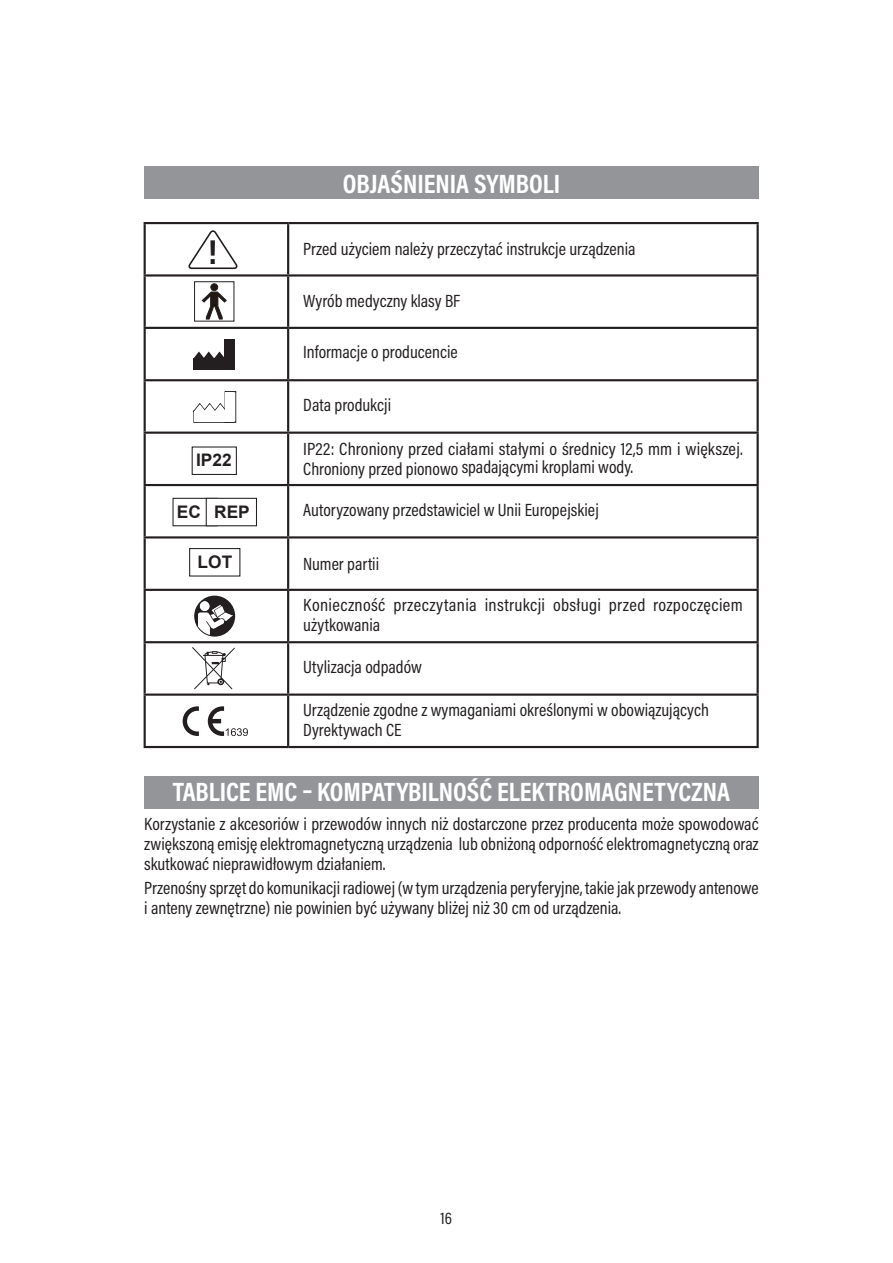
<style>
.page{position:relative;width:893px;height:1263px;background:#fff}
.page>*{position:absolute;margin:0;border:0;box-sizing:border-box;transform-origin:0 0}
.txt02_mały_BOLD{font:700 34.95px "Acumin Pro Cond";color:#231f20}
.naglowek{font:700 26.85px "Acumin Pro Cond";color:#fff}
.txt02_mały{font:17.85px/19.6px "Acumin Pro Cond";color:#231f20}
.txt02_mały-2{font:17.85px/19.6px "Acumin Pro Cond";letter-spacing:.02em;color:#231f20}
.Nazwa01{font:700 17.25px "Arial";color:#231f20}
.t1{font:16.95px "Acumin Pro Cond";color:#231f20}
</style>
<div class="page">
<div style="left:145px;top:166px;width:614px;height:33px;background:#939598"></div>
<div style="left:145px;top:776px;width:614px;height:33px;background:#939598"></div>
<hr style="left:144px;top:222px;width:144px;height:2px;background:#231f20">
<hr style="left:144px;top:224px;width:2px;height:50px;background:#231f20">
<hr style="left:288px;top:222px;width:471px;height:2px;background:#231f20">
<hr style="left:287px;top:224px;width:2px;height:50px;background:#231f20">
<hr style="left:756px;top:224px;width:3px;height:50px;background:#231f20">
<hr style="left:144px;top:274px;width:144px;height:3px;background:#231f20">
<hr style="left:144px;top:277px;width:2px;height:50px;background:#231f20">
<hr style="left:288px;top:274px;width:471px;height:3px;background:#231f20">
<hr style="left:287px;top:277px;width:2px;height:50px;background:#231f20">
<hr style="left:756px;top:277px;width:3px;height:50px;background:#231f20">
<hr style="left:144px;top:327px;width:144px;height:2px;background:#231f20">
<hr style="left:144px;top:329px;width:2px;height:50px;background:#231f20">
<hr style="left:288px;top:327px;width:471px;height:2px;background:#231f20">
<hr style="left:287px;top:329px;width:2px;height:50px;background:#231f20">
<hr style="left:756px;top:329px;width:3px;height:50px;background:#231f20">
<hr style="left:144px;top:379px;width:144px;height:2px;background:#231f20">
<hr style="left:144px;top:381px;width:2px;height:51px;background:#231f20">
<hr style="left:288px;top:379px;width:471px;height:2px;background:#231f20">
<hr style="left:287px;top:381px;width:2px;height:51px;background:#231f20">
<hr style="left:756px;top:381px;width:3px;height:51px;background:#231f20">
<hr style="left:144px;top:432px;width:144px;height:2px;background:#231f20">
<hr style="left:144px;top:434px;width:2px;height:50px;background:#231f20">
<hr style="left:288px;top:432px;width:471px;height:2px;background:#231f20">
<hr style="left:287px;top:434px;width:2px;height:50px;background:#231f20">
<hr style="left:756px;top:434px;width:3px;height:50px;background:#231f20">
<hr style="left:144px;top:484px;width:144px;height:2px;background:#231f20">
<hr style="left:144px;top:486px;width:2px;height:50px;background:#231f20">
<hr style="left:288px;top:484px;width:471px;height:2px;background:#231f20">
<hr style="left:287px;top:486px;width:2px;height:50px;background:#231f20">
<hr style="left:756px;top:486px;width:3px;height:50px;background:#231f20">
<hr style="left:144px;top:536px;width:144px;height:2px;background:#231f20">
<hr style="left:144px;top:538px;width:2px;height:51px;background:#231f20">
<hr style="left:288px;top:536px;width:471px;height:2px;background:#231f20">
<hr style="left:287px;top:538px;width:2px;height:51px;background:#231f20">
<hr style="left:756px;top:538px;width:3px;height:51px;background:#231f20">
<hr style="left:144px;top:589px;width:144px;height:2px;background:#231f20">
<hr style="left:144px;top:591px;width:2px;height:50px;background:#231f20">
<hr style="left:288px;top:589px;width:471px;height:2px;background:#231f20">
<hr style="left:287px;top:591px;width:2px;height:50px;background:#231f20">
<hr style="left:756px;top:591px;width:3px;height:50px;background:#231f20">
<hr style="left:144px;top:641px;width:144px;height:2px;background:#231f20">
<hr style="left:144px;top:643px;width:2px;height:50px;background:#231f20">
<hr style="left:288px;top:641px;width:471px;height:2px;background:#231f20">
<hr style="left:287px;top:643px;width:2px;height:50px;background:#231f20">
<hr style="left:756px;top:643px;width:3px;height:50px;background:#231f20">
<hr style="left:144px;top:693px;width:144px;height:3px;background:#231f20">
<hr style="left:144px;top:696px;width:2px;height:50px;background:#231f20">
<hr style="left:288px;top:693px;width:471px;height:3px;background:#231f20">
<hr style="left:287px;top:696px;width:2px;height:50px;background:#231f20">
<hr style="left:756px;top:696px;width:3px;height:50px;background:#231f20">
<hr style="left:144px;top:746px;width:144px;height:2px;background:#231f20">
<hr style="left:288px;top:746px;width:471px;height:2px;background:#231f20">
<svg style="left:188px;top:230px;width:50px;height:40px"></svg>
<div style="left:193px;top:359px;width:40px;height:11px;background:#231f20"></div>
<div style="left:224px;top:339px;width:11px;height:31px;background:#231f20"></div>
<svg style="left:193px;top:351px;width:31px;height:8px"></svg>
<div style="left:193px;top:410px;width:41px;height:13px;border:1px solid #231f20"></div>
<div style="left:225px;top:391px;width:11px;height:32px;border:1px solid #231f20"></div>
<div style="left:225px;top:393px;width:9px;height:29px;background:#fff"></div>
<svg style="left:192px;top:402px;width:33px;height:20px"></svg>
<div style="left:192px;top:446px;width:45px;height:29px;border:1px solid #231f20"></div>
<div style="left:172px;top:498px;width:46px;height:28px;border:1px solid #231f20"></div>
<div style="left:206px;top:498px;width:50px;height:28px;background:#fff"></div>
<div style="left:206px;top:498px;width:51px;height:28px;border:1px solid #231f20"></div>
<div style="left:189px;top:548px;width:51px;height:28px;border:1px solid #231f20"></div>
<svg style="left:194px;top:596px;width:41px;height:41px"></svg>
<img style="left:199px;top:602px;width:33px;height:33px">
<svg style="left:192px;top:647px;width:43px;height:42px"></svg>
<div style="left:211px;top:284px;width:7px;height:7px;background:#211814;border-radius:50%"></div>
<div style="left:211px;top:284px;width:7px;height:7px;border:1px solid #231f20;border-radius:50%"></div>
<svg style="left:202px;top:291px;width:25px;height:28px"></svg>
<svg style="left:183px;top:706px;width:16px;height:30px"></svg>
<svg style="left:208px;top:706px;width:40px;height:30px"></svg>
<p class="txt02_mały_BOLD" style="left:208px;top:229px;width:10px">!</p>
<p class="Nazwa01" style="left:196px;top:448px;width:37px">IP22</p>
<p class="Nazwa01" style="left:177px;top:499px;width:26px">EC</p>
<p class="Nazwa01" style="left:214px;top:499px;width:37px">REP</p>
<p class="Nazwa01" style="left:198px;top:550px;width:36px">LOT</p>
<p class="naglowek" style="left:343px;top:166px;width:219px">OBJAŚNIENIA SYMBOLI</p>
<p class="txt02_mały" style="left:303px;top:239px;width:334px">Przed użyciem należy przeczytać instrukcje urządzenia</p>
<p class="txt02_mały" style="left:303px;top:291px;width:159px">Wyrób medyczny klasy BF</p>
<p class="txt02_mały" style="left:303px;top:341px;width:156px">Informacje o producencie</p>
<p class="txt02_mały" style="left:303px;top:395px;width:89px">Data produkcji</p>
<p class="txt02_mały" style="left:303px;top:439px;width:441px;line-height:17.9px">IP22: Chroniony przed ciałami stałymi o średnicy 12,5 mm i większej.<br>Chroniony przed pionowo spadającymi kroplami wody.</p>
<p class="txt02_mały" style="left:303px;top:500px;width:297px">Autoryzowany przedstawiciel w Unii Europejskiej</p>
<p class="txt02_mały" style="left:303px;top:553px;width:77px">Numer partii</p>
<p class="txt02_mały-2" style="left:303px;top:595px;width:441px">Konieczność przeczytania instrukcji obsługi przed rozpoczęciem użytkowania</p>
<p class="txt02_mały" style="left:303px;top:656px;width:120px">Utylizacja odpadów</p>
<p class="txt02_mały" style="left:303px;top:700px;width:407px">Urządzenie zgodne z wymaganiami określonymi w obowiązujących</p>
<p class="txt02_mały" style="left:303px;top:719px;width:100px">Dyrektywach CE</p>
<p class="naglowek" style="left:173px;top:773px;width:559px">TABLICE EMC – KOMPATYBILNOŚĆ ELEKTROMAGNETYCZNA</p>
<p class="txt02_mały" style="left:144px;top:814px;width:616px;text-align:justify">Korzystanie z akcesoriów i przewodów innych niż dostarczone przez producenta może spowodować zwiększoną emisję elektromagnetyczną urządzenia lub obniżoną odporność elektromagnetyczną oraz skutkować nieprawidłowym działaniem.</p>
<p class="txt02_mały" style="left:144px;top:878px;width:616px">Przenośny sprzęt do komunikacji radiowej (w tym urządzenia peryferyjne, takie jak przewody antenowe i anteny zewnętrzne) nie powinien być używany bliżej niż 30 cm od urządzenia.</p>
<p class="t1" style="left:440px;top:1208px;width:13px">16</p>
</div>
